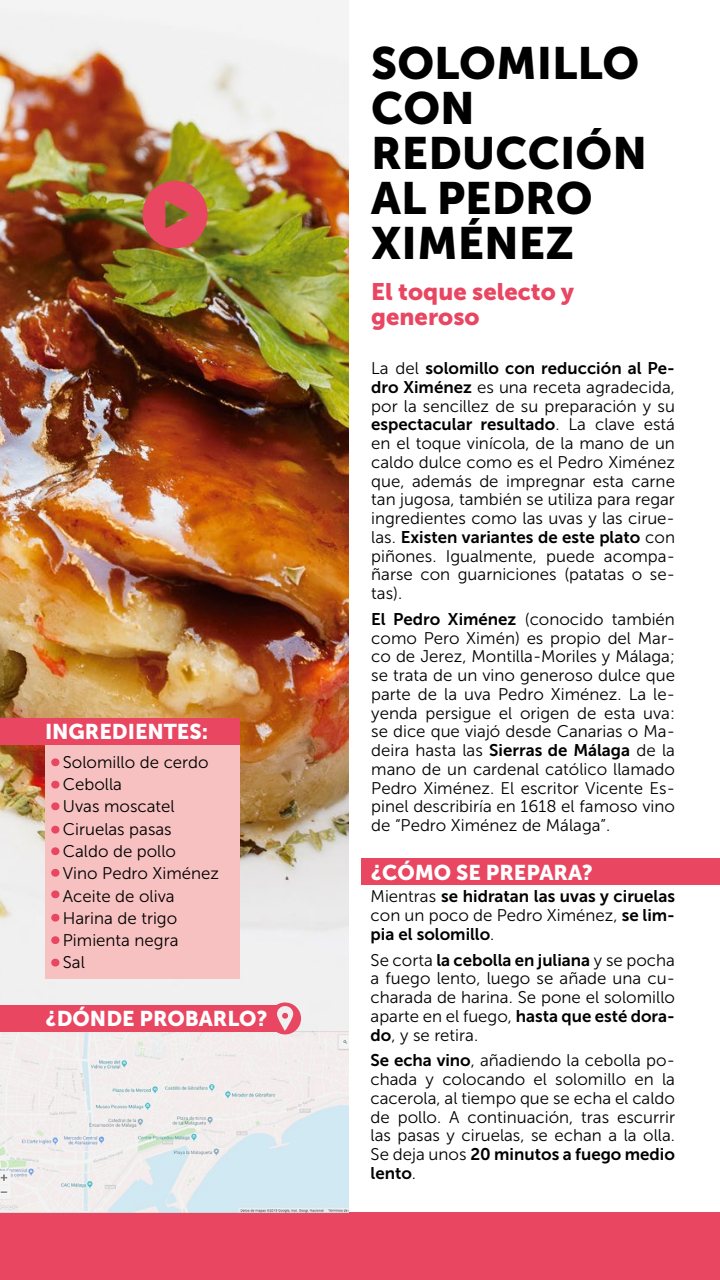
<style>
.page{position:relative;width:720px;height:1280px;background:#fff}
.page>*{position:absolute;margin:0;border:0;box-sizing:border-box;transform-origin:0 0}
.t1{font:45px/45px "Museo Sans 900";color:#000}
.t2{font:23.75px/25px "Museo Sans 900";color:#e94662}
.t3{font:21.25px "Museo Sans 900";color:#fff}
.t4{font:16.88px/18.8px "Museo Sans 300";color:#000}
.t5{font:16.88px/25.9px "Museo Sans 700";color:#000}
.s1{font-family:"Museo Sans 300"}
.s2{font-family:"Museo Sans 700"}
</style>
<div class="page">
<div style="left:0;top:1212px;width:720px;height:68px;background:#e94662"></div>
<img style="left:0;top:0;width:349px;height:1212px">
<img style="left:143px;top:181px;width:65px;height:67px">
<div style="left:45px;top:745px;width:195px;height:234px;background:#f8c1c1"></div>
<div style="left:0;top:718px;width:240px;height:27px;background:#e94662"></div>
<div style="left:362px;top:858px;width:358px;height:26px;background:#e94662"></div>
<div style="left:0;top:1005px;width:276px;height:27px;background:#e94662"></div>
<svg style="left:269px;top:1002px;width:32px;height:32px"></svg>
<div style="left:51px;top:802px;width:8px;height:8px;background:#e94662;border-radius:4px"></div>
<div style="left:51px;top:781px;width:8px;height:8px;background:#e94662;border-radius:4px"></div>
<div style="left:51px;top:758px;width:8px;height:8px;background:#e94662;border-radius:4px"></div>
<div style="left:51px;top:826px;width:8px;height:8px;background:#e94662;border-radius:4px"></div>
<div style="left:51px;top:847px;width:8px;height:8px;background:#e94662;border-radius:4px"></div>
<div style="left:51px;top:869px;width:8px;height:8px;background:#e94662;border-radius:4px"></div>
<div style="left:51px;top:890px;width:8px;height:8px;background:#e94662;border-radius:4px"></div>
<div style="left:51px;top:914px;width:8px;height:8px;background:#e94662;border-radius:4px"></div>
<div style="left:51px;top:936px;width:8px;height:8px;background:#e94662;border-radius:4px"></div>
<div style="left:51px;top:959px;width:8px;height:7px;background:#e94662;border-radius:4px"></div>
<p class="t3" style="left:45px;top:720px;width:165px">INGREDIENTES:</p>
<p class="t4" style="left:63px;top:751px;width:158px;line-height:22.2px">Solomillo de cerdo<br>Cebolla<br>Uvas moscatel<br>Ciruelas pasas<br>Caldo de pollo<br>Vino Pedro Ximénez<br>Aceite de oliva<br>Harina de trigo<br>Pimienta negra<br>Sal</p>
<p class="t3" style="left:45px;top:1007px;width:224px">¿DÓNDE PROBARLO?</p>
<h1 class="t1" style="left:371px;top:40px;width:277px">SOLOMILLO<br>CON<br>REDUCCIÓN<br>AL PEDRO<br>XIMÉNEZ</h1>
<h2 class="t2" style="left:371px;top:279px;width:205px">El toque selecto y generoso</h2>
<p class="t5" style="left:371px;top:355px;width:305px"><span class="s1">La del</span> solomillo con reducción al Pe-</p>
<p class="t4" style="left:371px;top:378px;width:305px"><span class="s2">dro Ximénez</span> es una receta agradecida, por la sencillez de su preparación y su</p>
<p class="t5" style="left:371px;top:411px;width:305px">espectacular resultado<span class="s1">. La clave está</span></p>
<p class="t4" style="left:371px;top:434px;width:305px;text-align:justify">en el toque vinícola, de la mano de un caldo dulce como es el Pedro Ximénez que, además de impregnar esta carne tan jugosa, también se utiliza para regar ingredientes como las uvas y las cirue-</p>
<p class="t5" style="left:371px;top:524px;width:305px"><span class="s1">las.</span> Existen variantes de este plato <span class="s1">con</span></p>
<p class="t4" style="left:371px;top:546px;width:305px;text-align:justify">piñones. Igualmente, puede acompa&shy;ñarse con guarniciones (patatas o se&shy;tas).</p>
<p class="t4" style="left:371px;top:610px;width:305px;text-align:justify"><span class="s2">El Pedro Ximénez</span> (conocido también como Pero Ximén) es propio del Mar&shy;co de Jerez, Montilla-Moriles y Málaga; se trata de un vino generoso dulce que parte de la uva Pedro Ximénez. La le&shy;yenda persigue el origen de esta uva: se dice que viajó desde Canarias o Ma&shy;deira hasta las <span class="s2">Sierras de Málaga</span> de la mano de un cardenal católico llamado Pedro Ximénez. El escritor Vicente Es&shy;pinel describiría en 1618 el famoso vino de “Pedro Ximénez de Málaga”.</p>
<p class="t3" style="left:371px;top:860px;width:224px">¿CÓMO SE PREPARA?</p>
<p class="t5" style="left:371px;top:883px;width:306px"><span class="s1">Mientras</span> se hidratan las uvas y ciruelas</p>
<p class="t4" style="left:371px;top:906px;width:306px">con un poco de Pedro Ximénez, <span class="s2">se lim-</span></p>
<p class="t5" style="left:371px;top:921px;width:306px">pia el solomillo<span class="s1">.<br>Se corta</span> la cebolla en juliana <span class="s1">y se pocha</span></p>
<p class="t4" style="left:371px;top:969px;width:306px">a fuego lento, luego se añade una cu&shy;charada de harina. Se pone el solomillo</p>
<p class="t5" style="left:371px;top:1003px;width:306px"><span class="s1">aparte en el fuego,</span> hasta que esté dora-</p>
<p class="t4" style="left:371px;top:1022px;width:306px;line-height:25.9px"><span class="s2">do</span>, y se retira.<br><span class="s2">Se echa vino</span>, añadiendo la cebolla po-</p>
<p class="t4" style="left:371px;top:1070px;width:306px;text-align:justify">chada y colocando el solomillo en la cacerola, al tiempo que se echa el caldo de pollo. A continuación, tras escurrir las pasas y ciruelas, se echan a la olla.</p>
<p class="t5" style="left:371px;top:1145px;width:306px;line-height:18.8px"><span class="s1">Se deja unos</span> 20 minutos a fuego medio lento<span class="s1">.</span></p>
</div>
